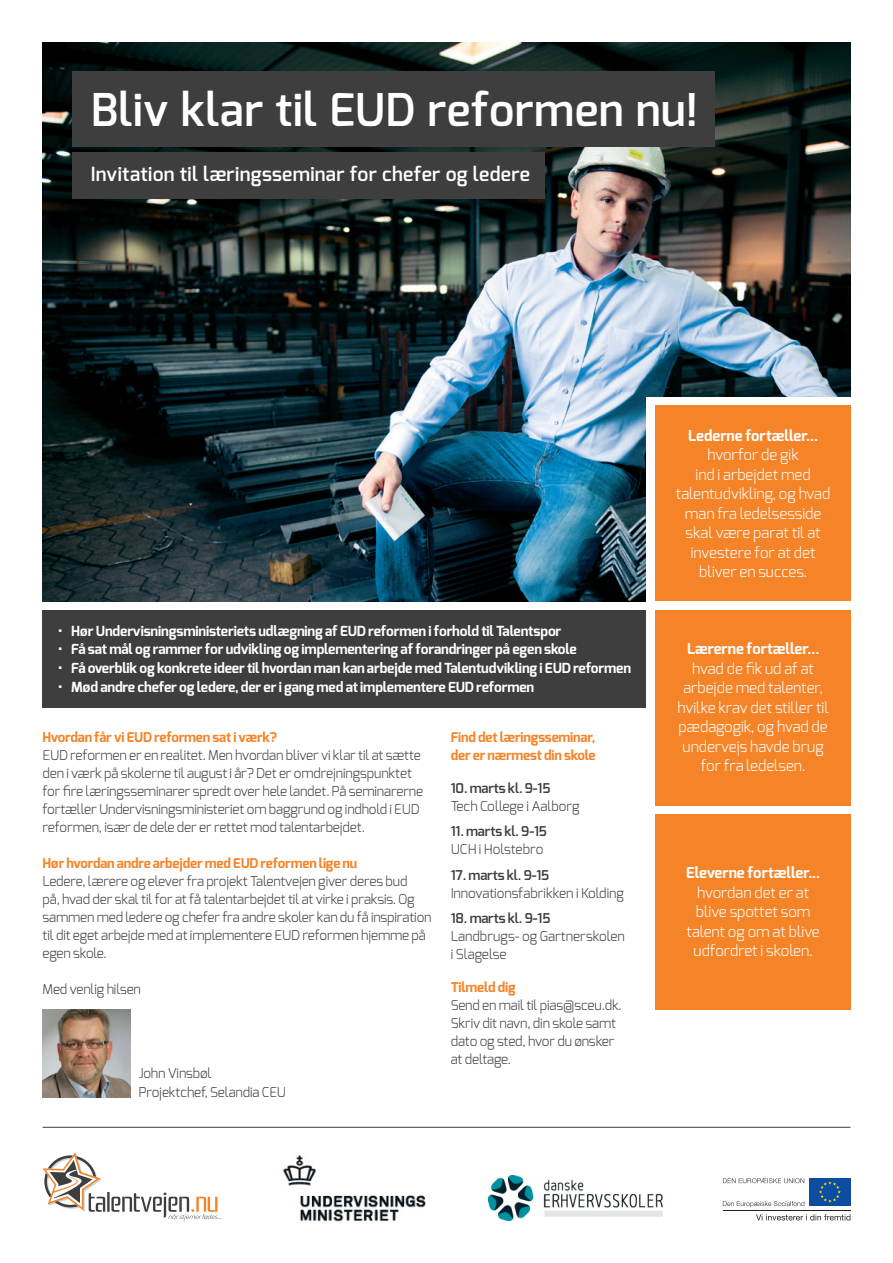
<style>
.page{position:relative;width:893px;height:1263px;background:#fff}
.page>*{position:absolute;margin:0;border:0;box-sizing:border-box;transform-origin:0 0}
.t1{font:600 45.15px "Exo";letter-spacing:.01em;color:#fff}
.t2{font:600 19.5px "Exo";letter-spacing:.015em;color:#fff}
.Brødtekst{font:300 15px/19.5px "Exo";color:#fff;text-align:center}
.Brødtekst-2{font:700 15px "Exo";color:#fff}
.Brødtekst-3{font:700 13.95px "Exo";letter-spacing:-.01em;color:#fff}
.Brødtekst-4{font:300 13.5px/18px "Exo";letter-spacing:-.01em;color:#3e3e3f}
.Brødtekst-5{font:700 13.5px "Exo";letter-spacing:-.01em;color:#f58429}
.Brødtekst-6{font:600 13.5px "Exo";letter-spacing:-.01em;color:#3e3e3f}
</style>
<div class="page">
<img style="left:43px;top:43px;width:808px;height:558px">
<div style="left:646px;top:397px;width:211px;height:226px;background:#fff"></div>
<div style="left:655px;top:814px;width:195px;height:195px;background:#f58429"></div>
<div style="left:655px;top:610px;width:195px;height:195px;background:#f58429"></div>
<div style="left:655px;top:406px;width:195px;height:195px;background:#f58429"></div>
<div style="left:72px;top:71px;width:642px;height:75px;background:#3e3e3f"></div>
<div style="left:43px;top:610px;width:603px;height:98px;background:#3e3e3f"></div>
<div style="left:72px;top:152px;width:472px;height:47px;background:#3e3e3f"></div>
<svg style="left:43px;top:1152px;width:179px;height:68px"></svg>
<img style="left:43px;top:1009px;width:87px;height:88px">
<div style="left:809px;top:1178px;width:41px;height:28px;background:#0d4da1"></div>
<svg style="left:819px;top:1181px;width:22px;height:21px"></svg>
<svg style="left:756px;top:1214px;width:94px;height:6px"></svg>
<hr style="left:723px;top:1210px;width:127px;height:1px;background:#231f20">
<svg style="left:723px;top:1178px;width:81px;height:5px"></svg>
<svg style="left:723px;top:1201px;width:81px;height:6px"></svg>
<img style="left:283px;top:1155px;width:143px;height:67px">
<hr style="left:43px;top:1127px;width:807px;height:1px;background:#3e3e3f">
<img style="left:489px;top:1175px;width:174px;height:45px">
<p class="t1" style="left:91px;top:81px;width:609px">Bliv klar til EUD reformen nu!</p>
<p class="t2" style="left:91px;top:162px;width:441px">Invitation til læringsseminar for chefer og ledere</p>
<p class="Brødtekst-3" style="left:58px;top:622px;width:505px">• Hør Undervisningsministeriets udlægning af EUD reformen i forhold til Talentspor</p>
<p class="Brødtekst-3" style="left:58px;top:640px;width:520px">• Få sat mål og rammer for udvikling og implementering af forandringer på egen skole</p>
<p class="Brødtekst-3" style="left:58px;top:659px;width:574px">• Få overblik og konkrete ideer til hvordan man kan arbejde med Talentudvikling i EUD reformen</p>
<p class="Brødtekst-3" style="left:58px;top:678px;width:478px">• Mød andre chefer og ledere, der er i gang med at implementere EUD reformen</p>
<p class="Brødtekst-5" style="left:43px;top:728px;width:236px">Hvordan får vi EUD reformen sat i værk?</p>
<p class="Brødtekst-4" style="left:43px;top:746px;width:382px">EUD reformen er en realitet. Men hvordan bliver vi klar til at sætte den i værk på skolerne til august i år? Det er omdrejningspunktet for fire læringsseminarer spredt over hele landet. På seminarerne fortæller Undervisningsministeriet om baggrund og indhold i EUD reformen, især de dele der er rettet mod talentarbejdet.</p>
<p class="Brødtekst-5" style="left:43px;top:854px;width:316px">Hør hvordan andre arbejder med EUD reformen lige nu</p>
<p class="Brødtekst-4" style="left:43px;top:872px;width:391px">Ledere, lærere og elever fra projekt Talentvejen giver deres bud<br>på, hvad der skal til for at få talentarbejdet til at virke i praksis. Og sammen med ledere og chefer fra andre skoler kan du få inspiration til dit eget arbejde med at implementere EUD reformen hjemme på egen skole.</p>
<p class="Brødtekst-4" style="left:43px;top:980px;width:100px">Med venlig hilsen</p>
<p class="Brødtekst-5" style="left:451px;top:728px;width:146px">Find det læringsseminar,</p>
<p class="Brødtekst-5" style="left:451px;top:746px;width:146px">der er nærmest din skole</p>
<p class="Brødtekst-6" style="left:451px;top:779px;width:101px">10. marts kl. 9-15</p>
<p class="Brødtekst-4" style="left:451px;top:797px;width:131px">Tech College i Aalborg</p>
<p class="Brødtekst-6" style="left:451px;top:823px;width:98px">11. marts kl. 9-15</p>
<p class="Brødtekst-4" style="left:451px;top:840px;width:94px">UCH i Holstebro</p>
<p class="Brødtekst-6" style="left:451px;top:866px;width:100px">17. marts kl. 9-15</p>
<p class="Brødtekst-4" style="left:451px;top:884px;width:175px">Innovationsfabrikken i Kolding</p>
<p class="Brødtekst-6" style="left:451px;top:910px;width:101px">18. marts kl. 9-15</p>
<p class="Brødtekst-4" style="left:451px;top:927px;width:176px">Landbrugs- og Gartnerskolen</p>
<p class="Brødtekst-4" style="left:451px;top:945px;width:57px">i Slagelse</p>
<p class="Brødtekst-5" style="left:451px;top:979px;width:66px">Tilmeld dig</p>
<p class="Brødtekst-4" style="left:451px;top:996px;width:172px">Send en mail til pias@sceu.dk.</p>
<p class="Brødtekst-4" style="left:451px;top:1014px;width:167px">Skriv dit navn, din skole samt</p>
<p class="Brødtekst-4" style="left:451px;top:1032px;width:165px">dato og sted, hvor du ønsker</p>
<p class="Brødtekst-4" style="left:451px;top:1050px;width:62px">at deltage.</p>
<p class="Brødtekst-4" style="left:139px;top:1064px;width:74px">John Vinsbøl</p>
<p class="Brødtekst-4" style="left:139px;top:1083px;width:149px">Projektchef, Selandia CEU</p>
<p class="Brødtekst-2" style="left:688px;top:426px;width:131px">Lederne fortæller...</p>
<p class="Brødtekst" style="left:707px;top:445px;width:93px">hvorfor de gik</p>
<p class="Brødtekst" style="left:676px;top:464px;width:156px">ind i arbejdet med talentudvikling, og hvad man fra ledelsesside skal være parat til at investere for at det bliver en succes.</p>
<p class="Brødtekst-2" style="left:687px;top:639px;width:134px">Lærerne fortæller...</p>
<p class="Brødtekst" style="left:677px;top:659px;width:153px">hvad de fik ud af at arbejde med talenter, hvilke krav det stiller til pædagogik, og hvad de undervejs havde brug for fra ledelsen.</p>
<p class="Brødtekst-2" style="left:686px;top:863px;width:136px">Eleverne fortæller...</p>
<p class="Brødtekst" style="left:697px;top:882px;width:114px">hvordan det er at</p>
<p class="Brødtekst" style="left:696px;top:902px;width:116px">blive spottet som</p>
<p class="Brødtekst" style="left:686px;top:921px;width:135px">talent og om at blive</p>
<p class="Brødtekst" style="left:693px;top:941px;width:121px">udfordret i skolen.</p>
</div>
